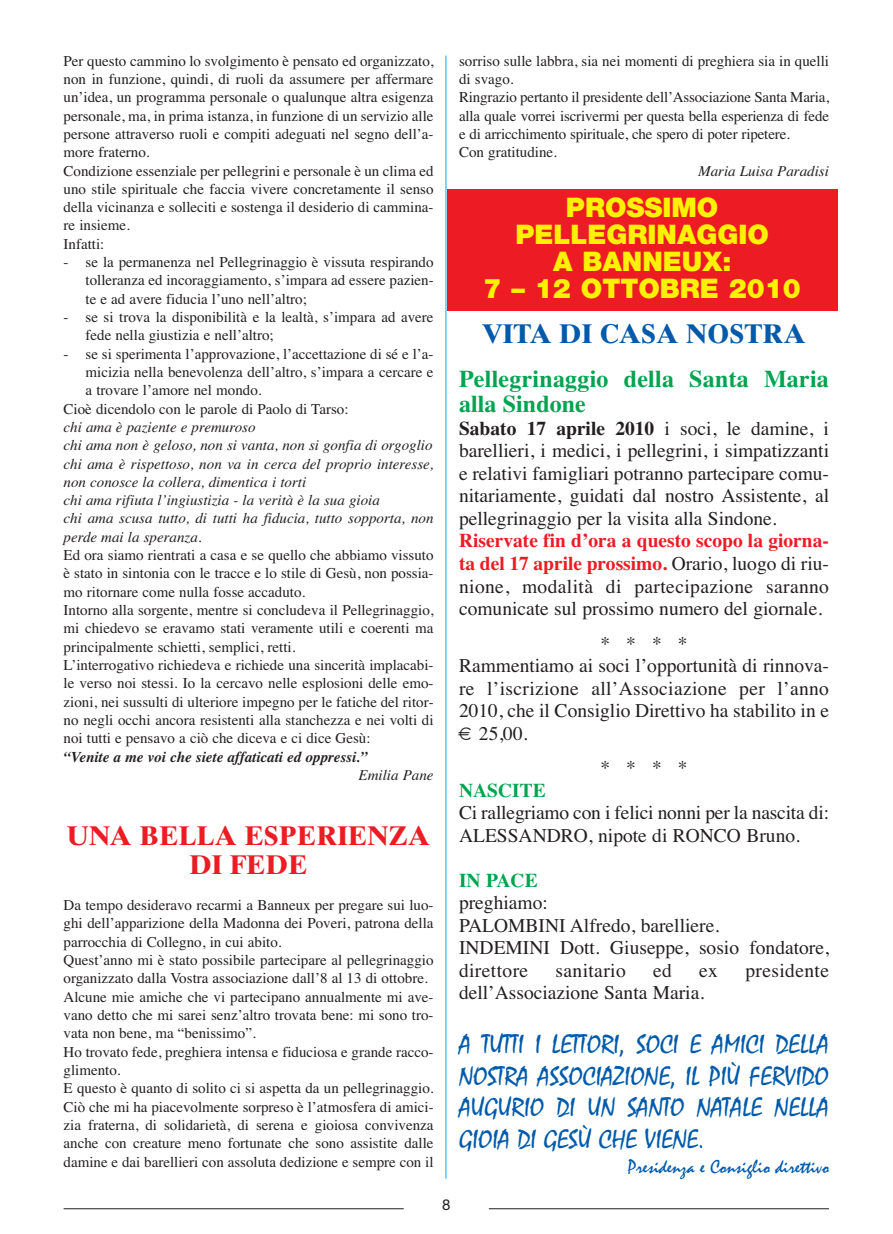
<style>
.page{position:relative;width:893px;height:1234px;background:#fff}
.page>*{position:absolute;margin:0;border:0;box-sizing:border-box;transform-origin:0 0}
.t1{font:27px/31.5px "Mistral";color:#005aaa;text-align:justify}
.t2{font:900 27px/27px "Helvetica Neue";color:#fff200;text-align:center}
.t3{font:700 27px/28.5px "Times Ten";color:#ed1c24;text-align:center}
.t4{font:700 27px "Times Ten";color:#005aaa}
.t5{font:700 24px/25.5px "Times";letter-spacing:.01em;color:#00a450}
.t6{font:19.5px/22.5px "Times";color:#231f20}
.t7{font:19.5px "Mistral";color:#005aaa}
.t8{font:19.5px "Times";letter-spacing:.02em;color:#231f20}
.t9{font:700 19.5px "Times";color:#00a450}
.t10{font:15px/18.3px "Times";color:#231f20}
.t11{font:italic 700 15px "Times";color:#231f20}
.t12{font:italic 15px "Times";color:#231f20}
.t13{font:15px "Helvetica Neue";color:#231f20}
.s1{font-style:italic}
.s2{font-weight:700}
.s3{font-weight:700;color:#ed1c24}
</style>
<div class="page">
<hr style="left:64px;top:1207px;width:340px;height:1px;background:#231f20">
<hr style="left:489px;top:1207px;width:340px;height:1px;background:#231f20">
<hr style="left:446px;top:56px;width:1px;height:1122px;background:#00adef">
<div style="left:447px;top:189px;width:390px;height:122px;background:#ed1c24"></div>
<p class="t10" style="left:64px;top:53px;width:372px">Per questo cammino lo svolgimento è pensato ed organizzato, non in funzione, quindi, di ruoli da assumere per affermare un’idea, un programma personale o qualunque altra esigenza personale, ma, in prima istanza, in funzione di un servizio alle persone attraverso ruoli e compiti adeguati nel segno dell’a&shy;more fraterno.<br>Condizione essenziale per pellegrini e personale è un clima ed uno stile spirituale che faccia vivere concretamente il senso della vicinanza e solleciti e sostenga il desiderio di cammina&shy;re insieme.<br>Infatti:</p>
<p class="t10" style="left:86px;top:254px;width:350px;text-align:justify;text-indent:-22px">- se la permanenza nel Pellegrinaggio è vissuta respirando tolleranza ed incoraggiamento, s’impara ad essere pazien&shy;te e ad avere fiducia l’uno nell’altro;</p>
<p class="t10" style="left:86px;top:309px;width:350px;text-indent:-22px">- se si trova la disponibilità e la lealtà, s’impara ad avere fede nella giustizia e nell’altro;</p>
<p class="t10" style="left:64px;top:346px;width:371px">- se si sperimenta l’approvazione, l’accettazione di sé e l’a-</p>
<p class="t10" style="left:86px;top:364px;width:350px">micizia nella benevolenza dell’altro, s’impara a cercare e</p>
<p class="t10" style="left:86px;top:382px;width:178px">a trovare l’amore nel mondo.</p>
<p class="t10" style="left:64px;top:401px;width:286px">Cioè dicendolo con le parole di Paolo di Tarso:</p>
<p class="t10" style="left:64px;top:419px;width:372px"><span class="s1">chi ama è paziente e premuroso<br>chi ama non è geloso, non si vanta, non si gonfia di orgoglio chi ama è rispettoso, non va in cerca del proprio interesse, non conosce la collera, dimentica i torti<br>chi ama rifiuta l’ingiustizia - la verità è la sua gioia<br>chi ama scusa tutto, di tutti ha fiducia, tutto sopporta, non perde mai la speranza</span>.<br>Ed ora siamo rientrati a casa e se quello che abbiamo vissuto è stato in sintonia con le tracce e lo stile di Gesù, non possia&shy;mo ritornare come nulla fosse accaduto.<br>Intorno alla sorgente, mentre si concludeva il Pellegrinaggio, mi chiedevo se eravamo stati veramente utili e coerenti ma principalmente schietti, semplici, retti.<br>L’interrogativo richiedeva e richiede una sincerità implacabi&shy;le verso noi stessi. Io la cercavo nelle esplosioni delle emo&shy;zioni, nei sussulti di ulteriore impegno per le fatiche del ritor&shy;no negli occhi ancora resistenti alla stanchezza e nei volti di noi tutti e pensavo a ciò che diceva e ci dice Gesù:</p>
<p class="t11" style="left:64px;top:750px;width:305px">“Venite a me voi che siete affaticati ed oppressi.”</p>
<p class="t12" style="left:359px;top:769px;width:76px">Emilia Pane</p>
<h1 class="t3" style="left:67px;top:824px;width:365px">UNA BELLA ESPERIENZA<br>DI FEDE</h1>
<p class="t10" style="left:64px;top:897px;width:372px">Da tempo desideravo recarmi a Banneux per pregare sui luo&shy;ghi dell’apparizione della Madonna dei Poveri, patrona della parrocchia di Collegno, in cui abito.<br>Quest’anno mi è stato possibile partecipare al pellegrinaggio organizzato dalla Vostra associazione dall’8 al 13 di ottobre.<br>Alcune mie amiche che vi partecipano annualmente mi ave&shy;vano detto che mi sarei senz’altro trovata bene: mi sono tro&shy;vata non bene, ma “benissimo”.<br>Ho trovato fede, preghiera intensa e fiduciosa e grande racco&shy;glimento.<br>E questo è quanto di solito ci si aspetta da un pellegrinaggio.<br>Ciò che mi ha piacevolmente sorpreso è l’atmosfera di amici&shy;zia fraterna, di solidarietà, di serena e gioiosa convivenza anche con creature meno fortunate che sono assistite dalle damine e dai barellieri con assoluta dedizione e sempre con il</p>
<p class="t10" style="left:459px;top:53px;width:372px">sorriso sulle labbra, sia nei momenti di preghiera sia in quelli di svago.<br>Ringrazio pertanto il presidente dell’Associazione Santa Maria, alla quale vorrei iscrivermi per questa bella esperienza di fede e di arricchimento spirituale, che spero di poter ripetere.<br>Con gratitudine.</p>
<p class="t12" style="left:698px;top:165px;width:132px">Maria Luisa Paradisi</p>
<h1 class="t2" style="left:483px;top:196px;width:319px">PROSSIMO<br>PELLEGRINAGGIO<br>A BANNEUX:<br>7 – 12 OTTOBRE 2010</h1>
<p class="t13" style="left:442px;top:1198px;width:10px">8</p>
<h1 class="t4" style="left:482px;top:324px;width:326px">VITA DI CASA NOSTRA</h1>
<h2 class="t5" style="left:459px;top:368px;width:371px">Pellegrinaggio della Santa Maria alla Sindone</h2>
<p class="t6" style="left:459px;top:419px;width:372px;text-align:justify"><span class="s2">Sabato 17 aprile 2010</span> i soci, le damine, i barellieri, i medici, i pellegrini, i simpatizzanti e relativi famigliari potranno partecipare comu&shy;nitariamente, guidati dal nostro Assistente, al pellegrinaggio per la visita alla Sindone.</p>
<h3 class="t6" style="left:459px;top:531px;width:371px;text-align:justify"><span class="s3">Riservate fin d’ora a questo scopo la giorna&shy;ta del 17 aprile prossimo.</span> Orario, luogo di riu&shy;nione, modalità di partecipazione saranno comunicate sul prossimo numero del giornale.</h3>
<h3 class="t6" style="left:459px;top:633px;width:372px;text-indent:141px">* * * *<br>Rammentiamo ai soci l’opportunità di rinnova&shy;re l’iscrizione all’Associazione per l’anno<br>2010, che il Consiglio Direttivo ha stabilito in e € 25,00.</h3>
<h3 class="t6" style="left:600px;top:758px;width:89px">* * * *</h3>
<h3 class="t9" style="left:459px;top:782px;width:88px">NASCITE</h3>
<h3 class="t6" style="left:459px;top:803px;width:372px">Ci rallegriamo con i felici nonni per la nascita di:<br>ALESSANDRO, nipote di RONCO Bruno.</h3>
<h3 class="t9" style="left:459px;top:872px;width:80px">IN PACE</h3>
<h3 class="t6" style="left:459px;top:893px;width:371px">preghiamo:<br>PALOMBINI Alfredo, barelliere.<br>INDEMINI Dott. Giuseppe, sosio fondatore, direttore</h3>
<h3 class="t8" style="left:555px;top:962px;width:72px">sanitario</h3>
<h3 class="t6" style="left:653px;top:960px;width:20px">ed</h3>
<h3 class="t6" style="left:699px;top:960px;width:20px">ex</h3>
<h3 class="t8" style="left:745px;top:962px;width:85px">presidente</h3>
<h3 class="t6" style="left:459px;top:983px;width:247px">dell’Associazione Santa Maria.</h3>
<h1 class="t1" style="left:459px;top:1031px;width:371px">A TUTTI I LETTORI, SOCI E AMICI DELLA NOSTRA ASSOCIAZIONE, IL PIÙ FERVIDO AUGURIO DI UN SANTO NATALE NELLA GIOIA DI GESÙ CHE VIENE.</h1>
<h3 class="t7" style="left:628px;top:1159px;width:203px">Presidenza e Consiglio direttivo</h3>
</div>
